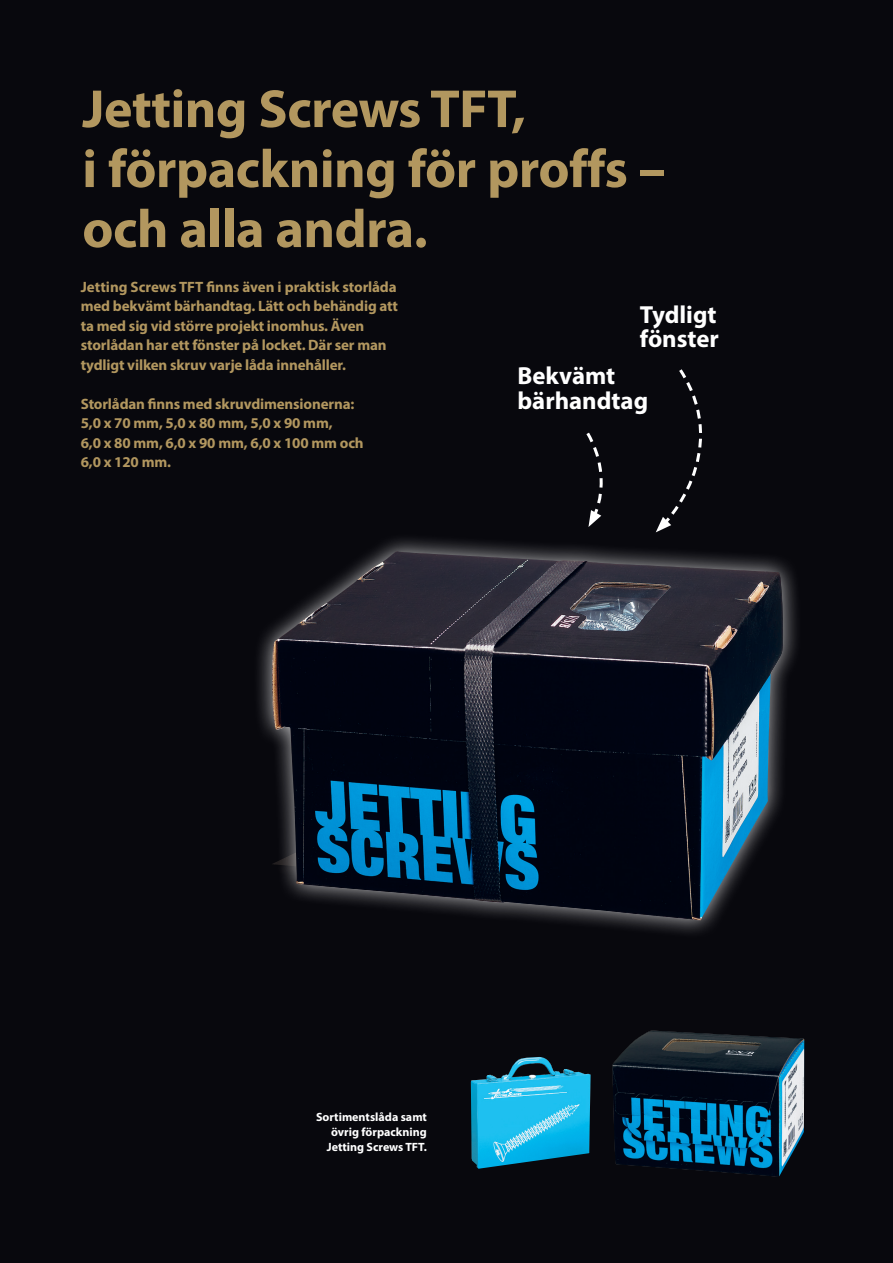
<style>
.page{position:relative;width:893px;height:1263px;background:#08080d}
.page>*{position:absolute;margin:0;border:0;box-sizing:border-box;transform-origin:0 0}
.t1{font:700 54px/60px "Myriad Pro";letter-spacing:-.01em;color:#b2975f}
._75_Bold_skruv{font:700 24.75px/24.8px "Myriad Pro";color:#fff}
.t2{font:700 15px/19.5px "Myriad Pro";letter-spacing:-.01em;color:#b2975f}
.t3{font:700 12px/15px "Myriad Pro";color:#fff;text-align:right}
</style>
<div class="page">
<svg style="left:586px;top:432px;width:17px;height:95px"></svg>
<svg style="left:656px;top:369px;width:46px;height:163px"></svg>
<div style="left:253px;top:532px;width:550px;height:407px;background:#fff;opacity:.75"></div>
<img style="left:272px;top:551px;width:511px;height:369px">
<img style="left:612px;top:1030px;width:192px;height:147px">
<img style="left:471px;top:1057px;width:120px;height:112px">
<p class="t1" style="left:82px;top:77px;width:445px">Jetting Screws TFT,</p>
<p class="t1" style="left:82px;top:137px;width:585px">i förpackning för proffs – och alla andra.</p>
<p class="t2" style="left:81px;top:277px;width:319px">Jetting Screws TFT finns även i praktisk storlåda med bekvämt bärhandtag. Lätt och behändig att ta med sig vid större projekt inomhus. Även storlådan har ett fönster på locket. Där ser man tydligt vilken skruv varje låda innehåller.</p>
<p class="t2" style="left:81px;top:394px;width:275px">Storlådan finns med skruvdimensionerna:</p>
<p class="t2" style="left:81px;top:413px;width:284px">5,0 x 70 mm, 5,0 x 80 mm, 5,0 x 90 mm,<br>6,0 x 80 mm, 6,0 x 90 mm, 6,0 x 100 mm och<br>6,0 x 120 mm.</p>
<p class="_75_Bold_skruv" style="left:640px;top:301px;width:81px">Tydligt fönster</p>
<p class="_75_Bold_skruv" style="left:517px;top:363px;width:132px">Bekvämt bärhandtag</p>
<p class="t3" style="left:316px;top:1109px;width:112px">Sortimentslåda samt övrig förpackning<br>Jetting Screws TFT.</p>
</div>
